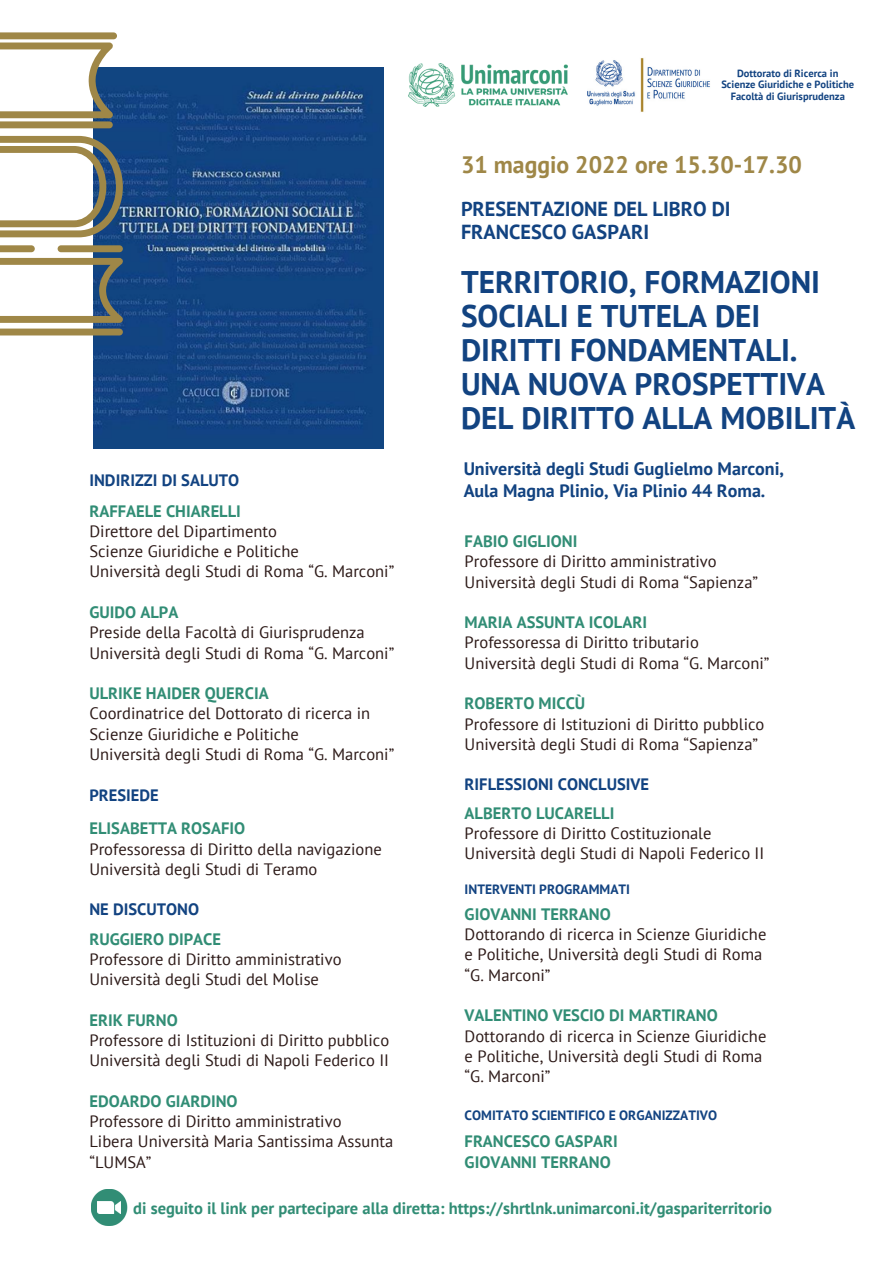
<style>
.page{position:relative;width:894px;height:1264px;background:#fff}
.page>*{position:absolute;margin:0;border:0;box-sizing:border-box;transform-origin:0 0}
.t1{font:700 31.2px/33.8px "PT Sans";color:#124381}
.t2{font:700 23.7px "PT Sans";color:#9f8747}
.t3{font:700 20.25px "PT Sans";color:#124381}
.t4{font:700 18px/22.5px "PT Sans";color:#124381}
.t5{font:16.5px/20.2px "PT Sans";color:#2c1917}
.t6{font:700 16.5px "PT Sans";color:#318d75}
.t7{font:700 16.5px "PT Sans";color:#124381}
.t8{font:700 13.5px "PT Sans";color:#124381}
.t9{font:700 10.5px "PT Sans";color:#124381}
</style>
<div class="page">
<svg style="left:91px;top:1189px;width:36px;height:36px"></svg>
<div style="left:97px;top:1201px;width:24px;height:12px;background:#fff"></div>
<img style="left:94px;top:67px;width:289px;height:381px">
<svg style="left:0;top:32px;width:117px;height:96px"></svg>
<svg style="left:0;top:136px;width:123px;height:101px"></svg>
<svg style="left:0;top:245px;width:123px;height:90px"></svg>
<img style="left:408px;top:63px;width:159px;height:44px">
<img style="left:587px;top:58px;width:123px;height:54px">
<p class="t9" style="left:737px;top:67px;width:103px">Dottorato di Ricerca in</p>
<p class="t9" style="left:721px;top:77px;width:134px">Scienze Giuridiche e Politiche</p>
<p class="t9" style="left:730px;top:89px;width:116px">Facoltà di Giurisprudenza</p>
<p class="t2" style="left:461px;top:149px;width:342px">31 maggio 2022 ore 15.30-17.30</p>
<p class="t7" style="left:89px;top:469px;width:151px">INDIRIZZI DI SALUTO</p>
<p class="t6" style="left:89px;top:500px;width:153px">RAFFAELE CHIARELLI</p>
<p class="t5" style="left:89px;top:520px;width:189px">Direttore del Dipartimento</p>
<p class="t5" style="left:89px;top:541px;width:211px">Scienze Giuridiche e Politiche</p>
<p class="t5" style="left:89px;top:561px;width:306px">Università degli Studi di Roma “G. Marconi”</p>
<p class="t6" style="left:89px;top:601px;width:90px">GUIDO ALPA</p>
<p class="t5" style="left:89px;top:622px;width:277px">Preside della Facoltà di Giurisprudenza</p>
<p class="t5" style="left:89px;top:642px;width:306px">Università degli Studi di Roma “G. Marconi”</p>
<p class="t6" style="left:89px;top:682px;width:181px">ULRIKE HAIDER QUERCIA</p>
<p class="t5" style="left:89px;top:703px;width:282px">Coordinatrice del Dottorato di ricerca in<br>Scienze Giuridiche e Politiche</p>
<p class="t5" style="left:89px;top:743px;width:306px">Università degli Studi di Roma “G. Marconi”</p>
<p class="t7" style="left:89px;top:783px;width:71px">PRESIEDE</p>
<p class="t6" style="left:89px;top:817px;width:157px">ELISABETTA ROSAFIO</p>
<p class="t5" style="left:89px;top:838px;width:294px">Professoressa di Diritto della navigazione</p>
<p class="t5" style="left:89px;top:858px;width:229px">Università degli Studi di Teramo</p>
<p class="t7" style="left:89px;top:898px;width:111px">NE DISCUTONO</p>
<p class="t6" style="left:89px;top:927px;width:133px">RUGGIERO DIPACE</p>
<p class="t5" style="left:89px;top:948px;width:253px">Professore di Diritto amministrativo</p>
<p class="t5" style="left:89px;top:969px;width:231px">Università degli Studi del Molise</p>
<p class="t6" style="left:89px;top:1009px;width:90px">ERIK FURNO</p>
<p class="t5" style="left:89px;top:1029px;width:301px">Professore di Istituzioni di Diritto pubblico</p>
<p class="t5" style="left:89px;top:1050px;width:301px">Università degli Studi di Napoli Federico II</p>
<p class="t6" style="left:89px;top:1090px;width:150px">EDOARDO GIARDINO</p>
<p class="t5" style="left:89px;top:1110px;width:253px">Professore di Diritto amministrativo</p>
<p class="t5" style="left:89px;top:1131px;width:305px">Libera Università Maria Santissima Assunta “LUMSA”</p>
<p class="t3" style="left:461px;top:195px;width:271px">PRESENTAZIONE DEL LIBRO DI</p>
<p class="t3" style="left:461px;top:219px;width:190px">FRANCESCO GASPARI</p>
<p class="t1" style="left:461px;top:265px;width:395px">TERRITORIO, FORMAZIONI<br>SOCIALI E TUTELA DEI<br>DIRITTI FONDAMENTALI.<br>UNA NUOVA PROSPETTIVA<br>DEL DIRITTO ALLA MOBILITÀ</p>
<p class="t4" style="left:463px;top:457px;width:322px">Università degli Studi Guglielmo Marconi,<br>Aula Magna Plinio, Via Plinio 44 Roma.</p>
<p class="t6" style="left:464px;top:530px;width:114px">FABIO GIGLIONI</p>
<p class="t5" style="left:464px;top:551px;width:253px">Professore di Diritto amministrativo</p>
<p class="t5" style="left:464px;top:571px;width:295px">Università degli Studi di Roma “Sapienza”</p>
<p class="t6" style="left:464px;top:611px;width:184px">MARIA ASSUNTA ICOLARI</p>
<p class="t5" style="left:464px;top:632px;width:236px">Professoressa di Diritto tributario</p>
<p class="t5" style="left:464px;top:652px;width:306px">Università degli Studi di Roma “G. Marconi”</p>
<p class="t6" style="left:464px;top:692px;width:122px">ROBERTO MICCÙ</p>
<p class="t5" style="left:464px;top:713px;width:301px">Professore di Istituzioni di Diritto pubblico</p>
<p class="t5" style="left:464px;top:733px;width:295px">Università degli Studi di Roma “Sapienza”</p>
<p class="t7" style="left:464px;top:773px;width:186px">RIFLESSIONI CONCLUSIVE</p>
<p class="t6" style="left:464px;top:801px;width:151px">ALBERTO LUCARELLI</p>
<p class="t5" style="left:464px;top:822px;width:248px">Professore di Diritto Costituzionale</p>
<p class="t5" style="left:464px;top:842px;width:301px">Università degli Studi di Napoli Federico II</p>
<p class="t8" style="left:464px;top:880px;width:167px">INTERVENTI PROGRAMMATI</p>
<p class="t6" style="left:464px;top:903px;width:148px">GIOVANNI TERRANO</p>
<p class="t5" style="left:464px;top:924px;width:303px">Dottorando di ricerca in Scienze Giuridiche</p>
<p class="t5" style="left:464px;top:944px;width:299px">e Politiche, Università degli Studi di Roma</p>
<p class="t5" style="left:464px;top:964px;width:87px">“G. Marconi”</p>
<p class="t6" style="left:464px;top:1004px;width:255px">VALENTINO VESCIO DI MARTIRANO</p>
<p class="t5" style="left:464px;top:1025px;width:303px">Dottorando di ricerca in Scienze Giuridiche</p>
<p class="t5" style="left:464px;top:1045px;width:299px">e Politiche, Università degli Studi di Roma</p>
<p class="t5" style="left:464px;top:1065px;width:87px">“G. Marconi”</p>
<p class="t8" style="left:464px;top:1106px;width:254px">COMITATO SCIENTIFICO E ORGANIZZATIVO</p>
<p class="t6" style="left:464px;top:1130px;width:155px">FRANCESCO GASPARI</p>
<p class="t6" style="left:464px;top:1150px;width:148px">GIOVANNI TERRANO</p>
<p class="t6" style="left:133px;top:1196px;width:640px">di seguito il link per partecipare alla diretta: https://shrtlnk.unimarconi.it/gaspariterritorio</p>
</div>
